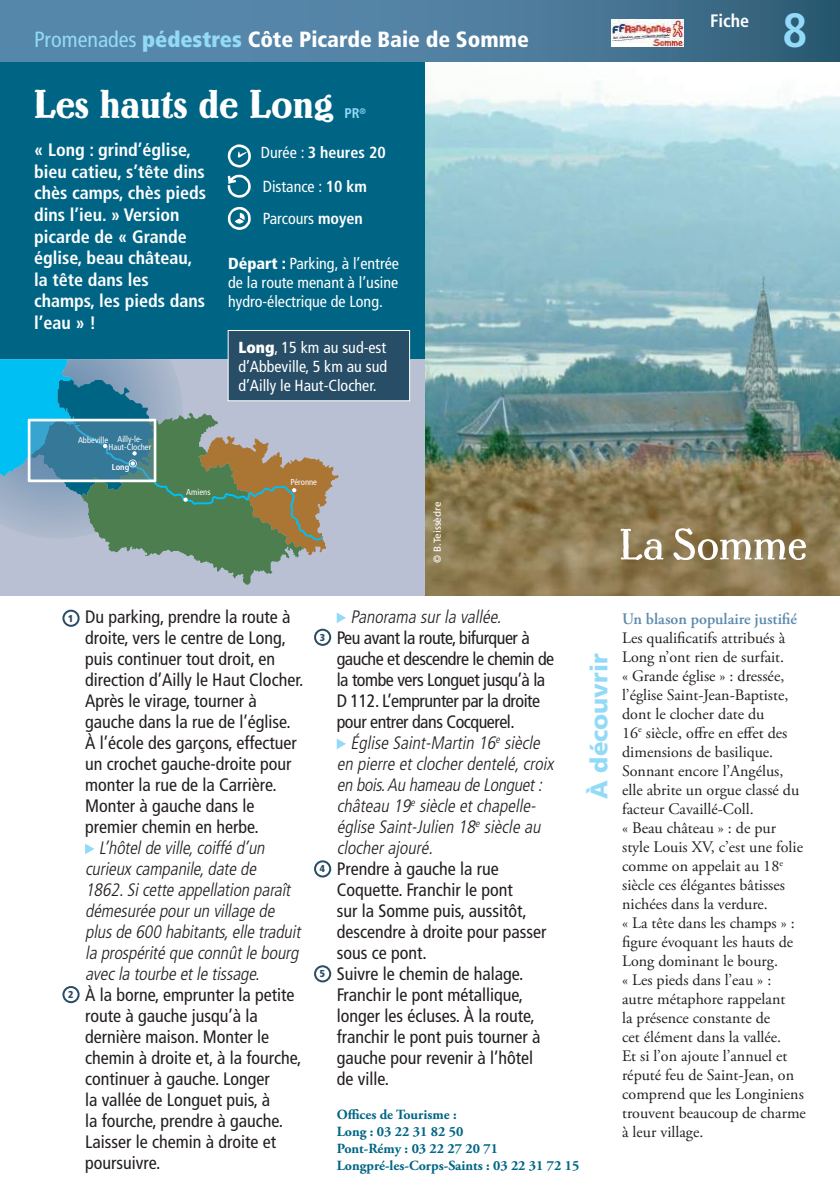
<style>
.page{position:relative;width:840px;height:1191px;background:#fff}
.page>*{position:absolute;margin:0;border:0;box-sizing:border-box;transform-origin:0 0}
.t1{font:700 condensed 48px "Frutiger";color:#93daf8}
.t2{font:40px "Lo Type";color:#fff}
.t3{font:900 24px "Frutiger";color:#93daf8}
.t4{font:900 condensed 22px "Frutiger";color:#fff}
.t5{font:condensed 18px/21px "Frutiger";color:#241f1f}
.t6{font:italic 300 condensed 18px/21px "Frutiger";color:#241f1f}
.t7{font:700 condensed 18px/21.6px "Frutiger";color:#fff}
.t8{font:condensed 18px/21px "Frutiger";letter-spacing:-.025em;color:#241f1f}
.t9{font:16px/19px "Adobe Garamond Pro";color:#241f1f}
.t10{font:condensed 16px/19px "Frutiger";color:#fff;text-align:justify}
.t11{font:600 16px "Adobe Garamond Pro";color:#5c8aae}
.t12{font:700 14px/17px "Adobe Garamond Pro";color:#006585}
.t13{font:700 condensed 14px "Frutiger";color:#93daf8}
.t14{font:10px "Frutiger";color:#fff}
.t15{font:900 condensed 10px "Frutiger";color:#284d66}
.t16{font:condensed 8.6px/8.2px "Frutiger";color:#fff}
.t17{font:700 condensed 8.6px "Frutiger";color:#fff}
.s1{font-weight:400;color:#93daf8}
.s2{color:#93daf8}
.s3{font-weight:700}
.s4{font-weight:900}
</style>
<div class="page">
<div style="left:0;top:47px;width:425px;height:313px;background:#006585"></div>
<div style="left:0;top:359px;width:425px;height:236px;background:#bac0d4"></div>
<svg style="left:0;top:359px;width:339px;height:225px"></svg>
<img style="left:425px;top:61px;width:414px;height:534px">
<svg style="left:620px;top:529px;width:43px;height:31px"></svg>
<svg style="left:673px;top:528px;width:132px;height:32px"></svg>
<svg style="left:85px;top:843px;width:9px;height:11px"></svg>
<svg style="left:336px;top:612px;width:10px;height:11px"></svg>
<svg style="left:336px;top:739px;width:10px;height:10px"></svg>
<svg style="left:0;top:0;width:839px;height:61px;background:#4b7b9b"></svg>
<div style="left:62px;top:609px;width:18px;height:18px;border:2px solid #284d66;border-radius:50%"></div>
<div style="left:62px;top:986px;width:18px;height:17px;border:2px solid #284d66;border-radius:50%"></div>
<div style="left:227px;top:330px;width:183px;height:71px;background:#284d66;border:1px solid #fff"></div>
<div style="left:314px;top:628px;width:17px;height:18px;border:2px solid #284d66;border-radius:50%"></div>
<div style="left:314px;top:860px;width:17px;height:17px;border:2px solid #284d66;border-radius:50%"></div>
<div style="left:314px;top:965px;width:17px;height:17px;border:2px solid #284d66;border-radius:50%"></div>
<svg style="left:228px;top:144px;width:23px;height:23px"></svg>
<svg style="left:227px;top:175px;width:23px;height:23px"></svg>
<svg style="left:228px;top:207px;width:22px;height:23px"></svg>
<img style="left:611px;top:19px;width:72px;height:28px">
<p class="t4" style="left:34px;top:26px;width:496px"><span class="s1">Promenades</span> <span class="s2">pédestres</span> Côte Picarde Baie de Somme</p>
<h2 class="t2" style="left:34px;top:82px;width:301px">Les hauts de Long</h2>
<p class="t13" style="left:344px;top:105px;width:23px">PR<sup>®</sup></p>
<p class="t7" style="left:34px;top:139px;width:174px">« Long : grind’église, bieu catieu, s’tête dins chès camps, chès pieds dins l’ieu. » Version picarde de « Grande église, beau château, la tête dans les champs, les pieds dans l’eau » !</p>
<p class="t16" style="left:108px;top:435px;width:44px;text-indent:-30px">Abbeville Ailly-le-<br>Haut-Clocher</p>
<p class="t17" style="left:112px;top:462px;width:19px">Long</p>
<p class="t16" style="left:186px;top:488px;width:26px">Amiens</p>
<p class="t10" style="left:261px;top:136px;width:126px;line-height:33.8px">Durée : <span class="s3">3 heures 20<br></span>Distance : <span class="s3">10 km</span></p>
<p class="t10" style="left:263px;top:209px;width:101px">Parcours <span class="s3">moyen</span></p>
<p class="t10" style="left:228px;top:254px;width:172px"><span class="s4">Départ :</span> Parking, à l’entrée de la route menant à l’usine hydro-électrique de Long.</p>
<p class="t10" style="left:238px;top:338px;width:150px"><span class="s4">Long</span>, 15 km au sud-est d’Abbeville, 5 km au sud d’Ailly le Haut-Clocher.</p>
<p class="t16" style="left:290px;top:477px;width:28px">Péronne</p>
<p class="t14" style="left:431px;top:563px;width:63px;rotate:-90deg">© B.Teissèdre</p>
<p class="t7" style="left:709px;top:10px;width:41px">Fiche</p>
<h1 class="t1" style="left:781px;top:1px;width:26px">8</h1>
<p class="t15" style="left:68px;top:612px;width:7px">1</p>
<p class="t15" style="left:68px;top:988px;width:7px">2</p>
<p class="t5" style="left:85px;top:606px;width:220px">Du parking, prendre la route à droite, vers le centre de Long, puis continuer tout droit, en direction d’Ailly le Haut Clocher.<br>Après le virage, tourner à gauche dans la rue de l’église.<br>À l’école des garçons, effectuer un crochet gauche-droite pour monter la rue de la Carrière.<br>Monter à gauche dans le premier chemin en herbe.</p>
<p class="t6" style="left:85px;top:837px;width:220px;text-indent:14px">L’hôtelde ville,coiffé d’un curieuxcampanile,date de<br>1862.Sicette appellation paraît démesurée pourun village de plusde 600 habitants,elle traduit la prospérité que connûtle bourg avecla tourbe etle tissage.</p>
<p class="t5" style="left:85px;top:984px;width:218px">À la borne, emprunter la petite route à gauche jusqu’à la dernière maison. Monter le chemin à droite et, à la fourche, continuer à gauche. Longer<br>la vallée de Longuet puis, à<br>la fourche, prendre à gauche.<br>Laisser le chemin à droite et poursuivre.</p>
<p class="t15" style="left:319px;top:631px;width:7px">3</p>
<p class="t15" style="left:319px;top:862px;width:7px">4</p>
<p class="t15" style="left:320px;top:967px;width:7px">5</p>
<p class="t6" style="left:350px;top:606px;width:156px">Panorama surla vallée.</p>
<p class="t8" style="left:336px;top:627px;width:219px">Peu avant la route, bifurquer à gauche et descendre le chemin de la tombe vers Longuet jusqu’à la<br>D 112. L’emprunter par la droite pour entrer dans Cocquerel.</p>
<p class="t6" style="left:336px;top:732px;width:222px;text-indent:14px">Église Saint-Martin 16<sup>e</sup> siècle en pierre etclocherdentelé,croix en bois.Au hameau deLonguet: château 19<sup>e</sup> siècle etchapelle&shy;église Saint-Julien 18<sup>e</sup> siècle au clocherajouré.</p>
<p class="t5" style="left:336px;top:858px;width:211px">Prendre à gauche la rue<br>Coquette. Franchir le pont<br>sur la Somme puis, aussitôt, descendre à droite pour passer sous ce pont.<br>Suivre le chemin de halage.<br>Franchir le pont métallique, longer les écluses. À la route, franchir le pont puis tourner à gauche pour revenir à l’hôtel de ville.</p>
<h3 class="t3" style="left:584px;top:798px;width:146px;rotate:-90deg">À découvrir</h3>
<p class="t12" style="left:336px;top:1106px;width:244px">Offices de Tourisme :<br>Long : 03 22 31 82 50<br>Pont-Rémy : 03 22 27 20 71<br>Longpré-les-Corps-Saints : 03 22 31 72 15</p>
<p class="t11" style="left:621px;top:609px;width:176px">Un blason populaire justifié</p>
<p class="t9" style="left:621px;top:628px;width:185px">Les qualificatifs attribués à<br>Long n’ont rien de surfait.<br>« Grande église » : dressée, l’église Saint-Jean-Baptiste, dont le clocher date du<br>16<sup>e</sup> siècle, offre en effet des dimensions de basilique.<br>Sonnant encore l’Angélus, elle abrite un orgue classé du facteur Cavaillé-Coll.<br>« Beau château » : de pur style Louis XV, c’est une folie comme on appelait au 18<sup>e </sup>siècle ces élégantes bâtisses nichées dans la verdure.<br>« La tête dans les champs » : figure évoquant les hauts de<br>Long dominant le bourg.<br>« Les pieds dans l’eau » : autre métaphore rappelant<br>la présence constante de<br>cet élément dans la vallée.<br>Et si l’on ajoute l’annuel et réputé feu de Saint-Jean, on comprend que les Longiniens trouvent beaucoup de charme à leur village.</p>
</div>
